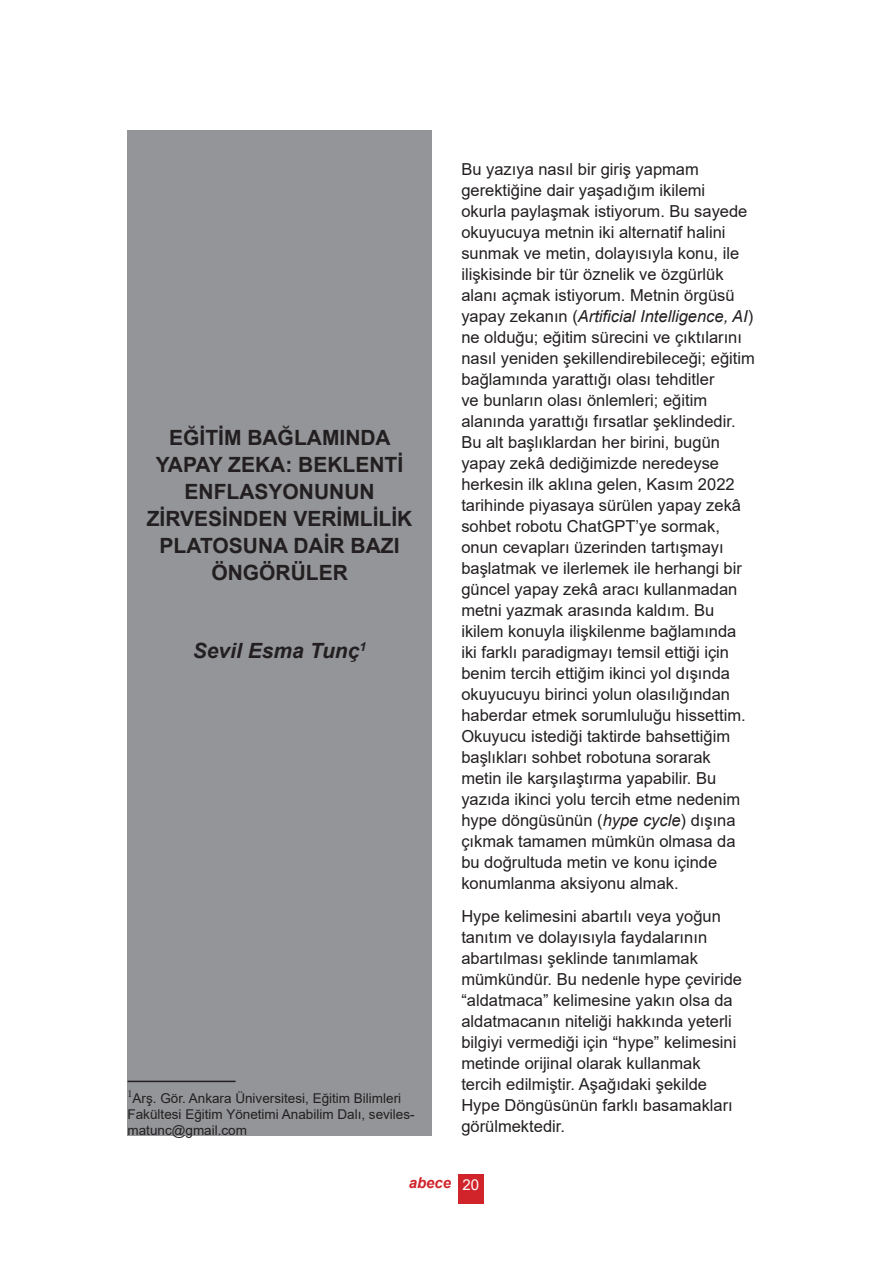
<style>
.page{position:relative;width:893px;height:1263px;background:#fff}
.page>*{position:absolute;margin:0;border:0;box-sizing:border-box;transform-origin:0 0}
.t1{font:700 21px/27px "Arial";color:#231f20;text-align:center}
.t2{font:italic 700 21px "Arial";color:#231f20}
.t3{font:16.5px/21px "Arial";color:#231f20}
.t4{font:italic 700 15px "Arial";color:#d1232a}
.t5{font:13.5px/16.2px "Arial";color:#231f20}
.s1{font-style:italic}
.s2{font-weight:400;font-style:normal;color:#fff}
</style>
<div class="page">
<div style="left:458px;top:1174px;width:26px;height:29px;background:#d1232a"></div>
<div style="left:128px;top:130px;width:304px;height:1005px;background:#939598"></div>
<hr style="left:128px;top:1081px;width:108px;height:1px;background:#231f20">
<p class="t1" style="left:147px;top:424px;width:267px">EĞİTİM BAĞLAMINDA<br>YAPAY ZEKA: BEKLENTİ<br>ENFLASYONUNUN<br>ZİRVESİNDEN VERİMLİLİK<br>PLATOSUNA DAİR BAZI<br>ÖNGÖRÜLER</p>
<p class="t2" style="left:193px;top:637px;width:175px">Sevil Esma Tunç<sup>1</sup></p>
<p class="t5" style="left:128px;top:1090px;width:289px"><sup>1</sup>Arş. Gör. Ankara Üniversitesi, Eğitim Bilimleri<br>Fakültesi Eğitim Yönetimi Anabilim Dalı, seviles&shy;matunc@gmail.com</p>
<p class="t3" style="left:461px;top:159px;width:295px">Bu yazıya nasıl bir giriş yapmam gerektiğine dair yaşadığım ikilemi<br>okurla paylaşmak istiyorum. Bu sayede okuyucuya metnin iki alternatif halini sunmak ve metin, dolayısıyla konu, ile ilişkisinde bir tür öznelik ve özgürlük alanı açmak istiyorum. Metnin örgüsü yapay zekanın (<span class="s1">Artificial Intelligence, AI</span>) ne olduğu; eğitim sürecini ve çıktılarını nasıl yeniden şekillendirebileceği; eğitim bağlamında yarattığı olası tehditler<br>ve bunların olası önlemleri; eğitim alanında yarattığı fırsatlar şeklindedir.<br>Bu alt başlıklardan her birini, bugün yapay zekâ dediğimizde neredeyse herkesin ilk aklına gelen, Kasım 2022 tarihinde piyasaya sürülen yapay zekâ sohbet robotu ChatGPT’ye sormak, onun cevapları üzerinden tartışmayı başlatmak ve ilerlemek ile herhangi bir güncel yapay zekâ aracı kullanmadan metni yazmak arasında kaldım. Bu ikilem konuyla ilişkilenme bağlamında iki farklı paradigmayı temsil ettiği için benim tercih ettiğim ikinci yol dışında okuyucuyu birinci yolun olasılığından haberdar etmek sorumluluğu hissettim.<br>Okuyucu istediği taktirde bahsettiğim başlıkları sohbet robotuna sorarak metin ile karşılaştırma yapabilir. Bu yazıda ikinci yolu tercih etme nedenim hype döngüsünün (<span class="s1">hype cycle</span>) dışına çıkmak tamamen mümkün olmasa da bu doğrultuda metin ve konu içinde konumlanma aksiyonu almak.</p>
<p class="t3" style="left:461px;top:906px;width:282px">Hype kelimesini abartılı veya yoğun tanıtım ve dolayısıyla faydalarının abartılması şeklinde tanımlamak mümkündür. Bu nedenle hype çeviride “aldatmaca” kelimesine yakın olsa da aldatmacanın niteliği hakkında yeterli bilgiyi vermediği için “hype” kelimesini metinde orijinal olarak kullanmak tercih edilmiştir. Aşağıdaki şekilde Hype Döngüsünün farklı basamakları görülmektedir.</p>
<p class="t4" style="left:409px;top:1173px;width:72px">abece <span class="s2">20</span></p>
</div>
